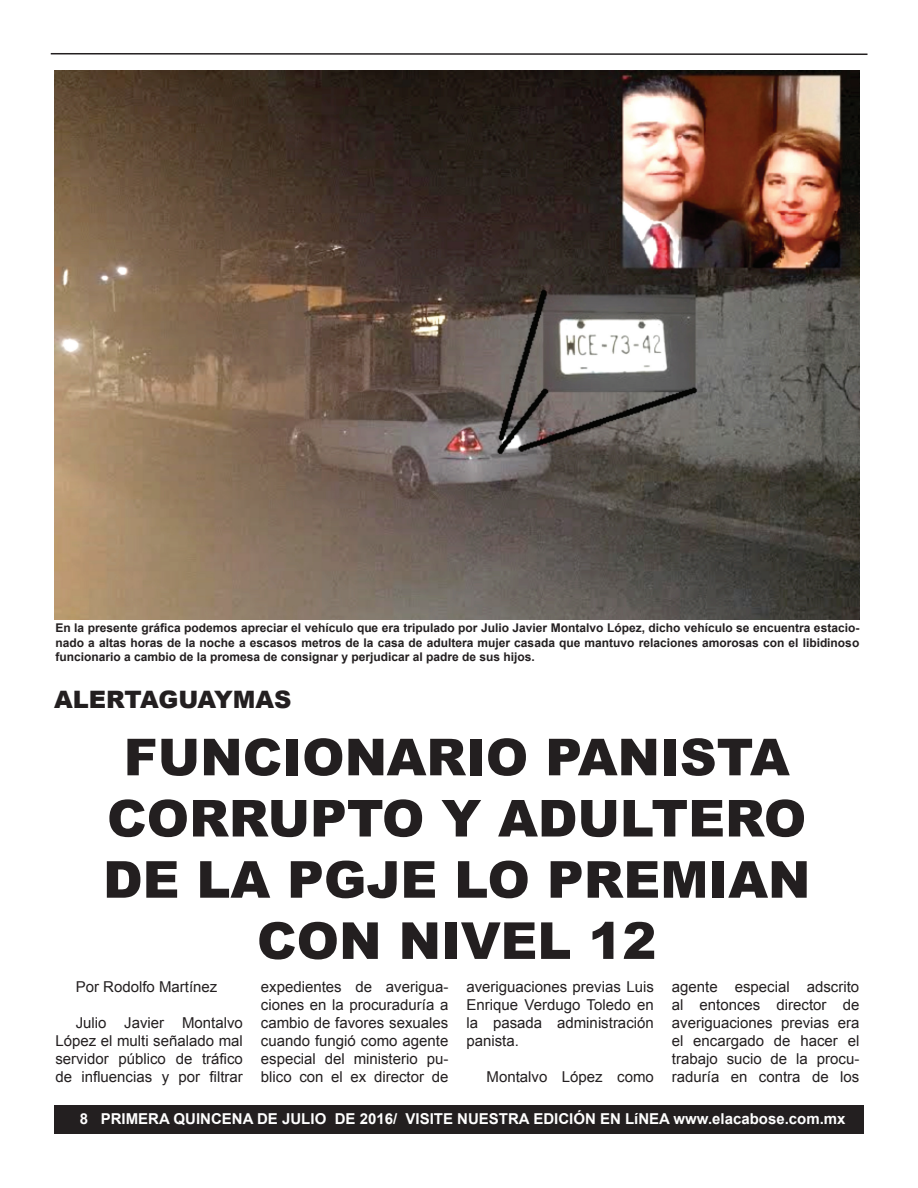
<style>
.page{position:relative;width:918px;height:1188px;background:#fff}
.page>*{position:absolute;margin:0;border:0;box-sizing:border-box;transform-origin:0 0}
.t1{font:900 51px/61.2px "Arial";color:#231f20;text-align:center}
.t2{font:900 24px "Arial";color:#231f20}
.t3{font:15px/18px "Arial";color:#231f20;text-align:justify}
.t4{font:700 15px "Arial";color:#fff}
.t5{font:700 12px/14.4px "Arial";color:#231f20;text-align:justify}
</style>
<div class="page">
<div style="left:54px;top:1106px;width:810px;height:28px;background:#231f20"></div>
<svg style="left:50px;top:53px;width:818px;height:2px;background:#595657"></svg>
<img style="left:54px;top:71px;width:805px;height:548px">
<p class="t5" style="left:55px;top:621px;width:805px">En la presente gráfica podemos apreciar el vehículo que era tripulado por Julio Javier Montalvo López, dicho vehículo se encuentra estacio&shy;nado a altas horas de la noche a escasos metros de la casa de adultera mujer casada que mantuvo relaciones amorosas con el libidinoso funcionario a cambio de la promesa de consignar y perjudicar al padre de sus hijos.</p>
<h2 class="t2" style="left:54px;top:682px;width:239px">ALERTAGUAYMAS</h2>
<h1 class="t1" style="left:103px;top:725px;width:709px">FUNCIONARIO PANISTA<br>CORRUPTO Y ADULTERO<br>DE LA PGJE LO PREMIAN<br>CON NIVEL 12</h1>
<p class="t3" style="left:76px;top:977px;width:143px">Por Rodolfo Martínez</p>
<p class="t3" style="left:55px;top:1013px;width:189px;text-indent:20px">Julio Javier Montalvo López el multi señalado mal servidor público de tráfico de influencias y por filtrar</p>
<p class="t3" style="left:261px;top:977px;width:189px">expedientes de averigua&shy;ciones en la procuraduría a cambio de favores sexuales cuando fungió como agente especial del ministerio pu&shy;blico con el ex director de</p>
<p class="t3" style="left:466px;top:977px;width:189px">averiguaciones previas Luis Enrique Verdugo Toledo en la pasada administración panista.</p>
<p class="t3" style="left:487px;top:1067px;width:169px">Montalvo López como</p>
<p class="t3" style="left:672px;top:977px;width:189px">agente especial adscrito al entonces director de averiguaciones previas era el encargado de hacer el trabajo sucio de la procu&shy;raduría en contra de los</p>
<p class="t4" style="left:80px;top:1111px;width:767px">8 PRIMERA QUINCENA DE JULIO DE 2016/ VISITE NUESTRA EDICIÓN EN LíNEA www.elacabose.com.mx</p>
</div>
